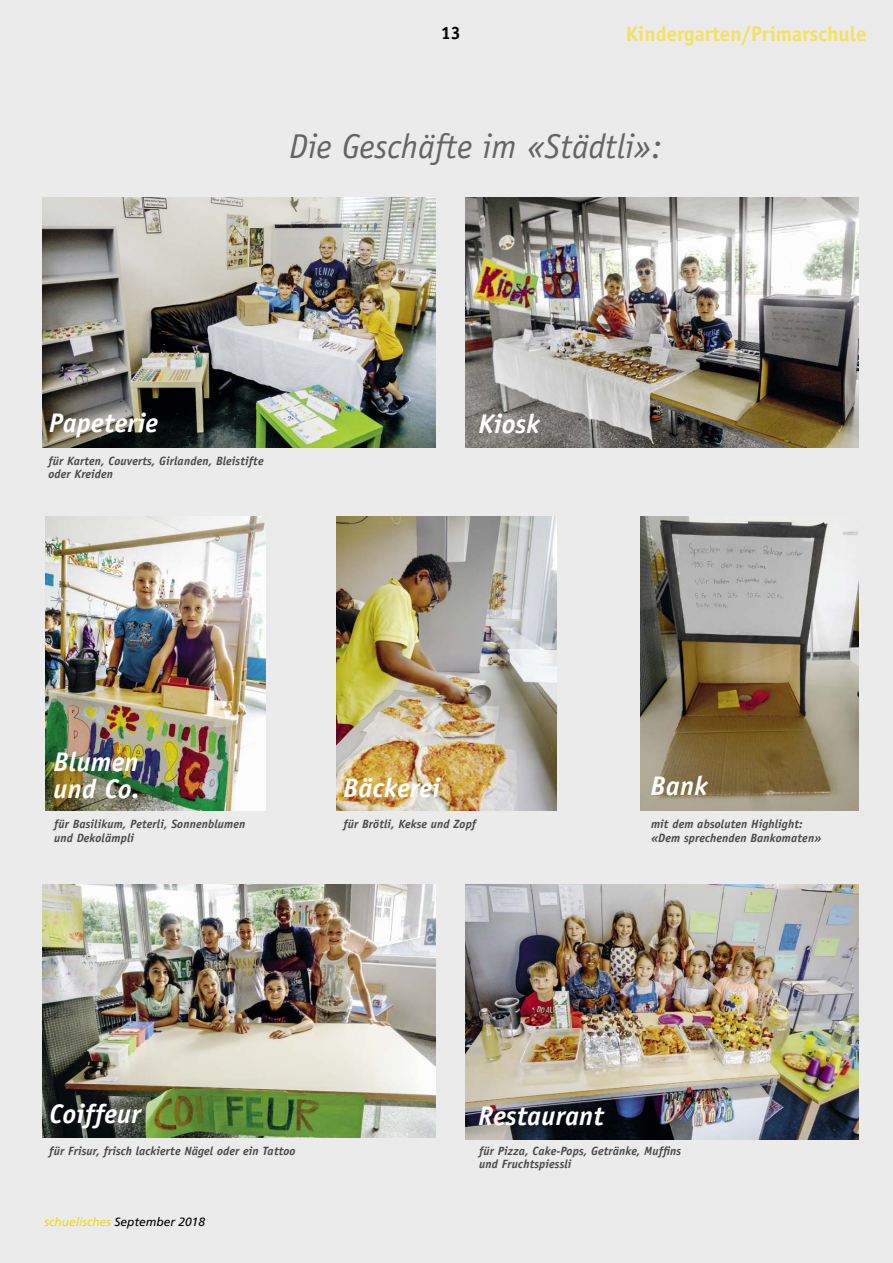
<style>
.page{position:relative;width:893px;height:1263px;background:#ebebeb}
.page>*{position:absolute;margin:0;border:0;box-sizing:border-box;transform-origin:0 0}
.t1{font:italic 34.5px "Officina Sans";color:#636363}
.t2{font:italic 700 27px/27px "Officina Sans";letter-spacing:.01em;color:#fff}
.t3{font:700 21px "Officina Sans";color:#f4e163}
.t4{font:700 18px "Officina Sans";color:#000}
.t5{font:italic 700 12px/13.5px "Officina Sans";letter-spacing:.01em;color:#484848}
.t6{font:italic 12px "Frutiger";color:#000}
.s1{color:#eed81b}
</style>
<div class="page">
<img style="left:43px;top:197px;width:393px;height:250px">
<img style="left:45px;top:516px;width:221px;height:294px">
<img style="left:336px;top:516px;width:221px;height:294px">
<img style="left:466px;top:884px;width:393px;height:255px">
<img style="left:43px;top:884px;width:393px;height:253px">
<img style="left:466px;top:197px;width:393px;height:250px">
<img style="left:641px;top:516px;width:218px;height:294px">
<h3 class="t4" style="left:441px;top:22px;width:22px">13</h3>
<h3 class="t3" style="left:626px;top:21px;width:242px">Kindergarten/Primarschule</h3>
<h1 class="t1" style="left:289px;top:126px;width:374px">Die Geschäfte im «Städtli»:</h1>
<h2 class="t2" style="left:49px;top:410px;width:111px">Papeterie</h2>
<p class="t5" style="left:48px;top:454px;width:217px">für Karten, Couverts, Girlanden, Bleistifte oder Kreiden</p>
<h2 class="t2" style="left:479px;top:410px;width:63px">Kiosk</h2>
<h2 class="t2" style="left:54px;top:748px;width:88px">Blumen und Co.</h2>
<p class="t5" style="left:54px;top:817px;width:193px">für Basilikum, Peterli, Sonnenblumen und Dekolämpli</p>
<h2 class="t2" style="left:343px;top:774px;width:98px">Bäckerei</h2>
<p class="t5" style="left:343px;top:817px;width:134px">für Brötli, Kekse und Zopf</p>
<h2 class="t2" style="left:651px;top:772px;width:58px">Bank</h2>
<p class="t5" style="left:651px;top:817px;width:172px">mit dem absoluten Highlight: «Dem sprechenden Bankomaten»</p>
<h2 class="t2" style="left:50px;top:1100px;width:93px">Coiffeur</h2>
<h2 class="t2" style="left:479px;top:1103px;width:127px">Restaurant</h2>
<p class="t5" style="left:49px;top:1144px;width:248px">für Frisur, frisch lackierte Nägel oder ein Tattoo</p>
<p class="t6" style="left:44px;top:1215px;width:162px"><span class="s1">schuelisches</span> September 2018</p>
<p class="t5" style="left:479px;top:1144px;width:204px">für Pizza, Cake-Pops, Getränke, Muffins und Fruchtspiessli</p>
</div>
